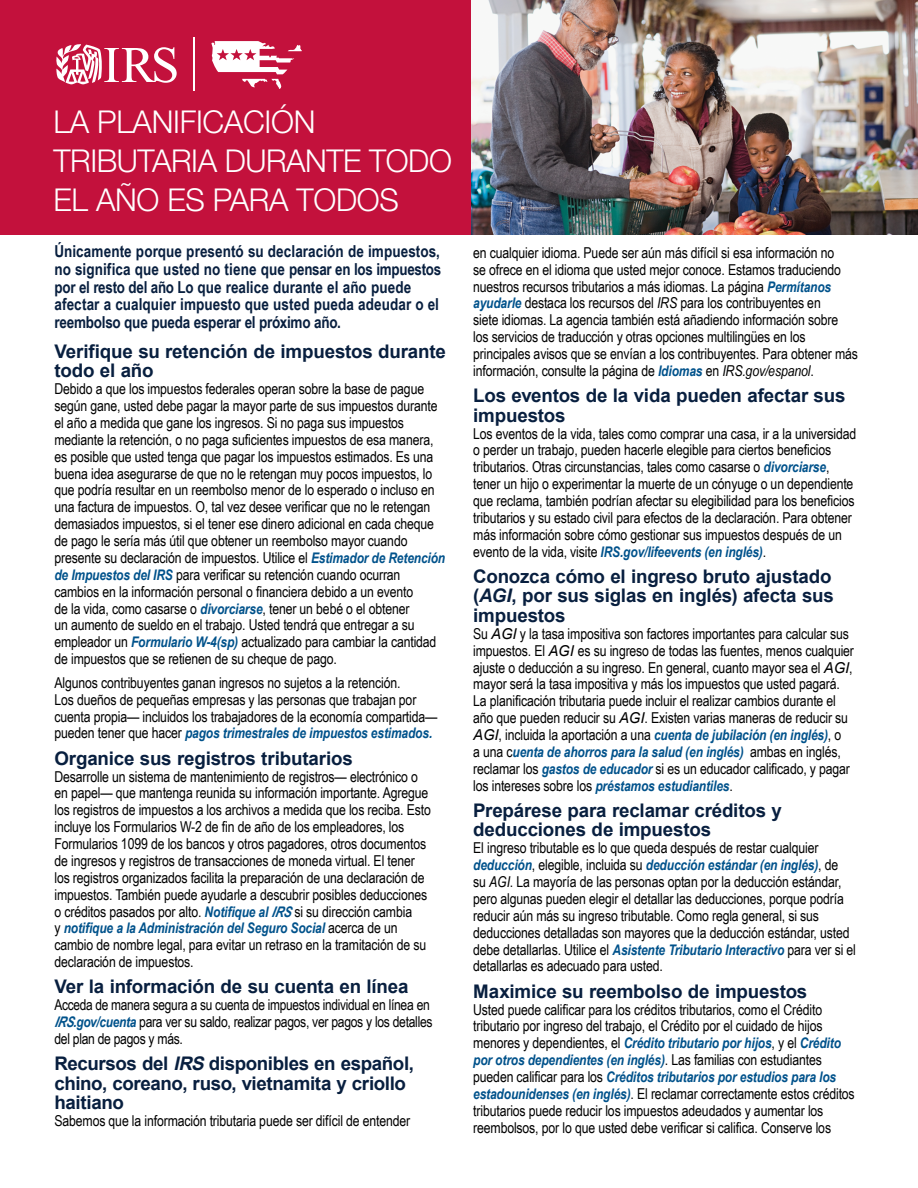
<style>
.page{position:relative;width:918px;height:1188px;background:#fff}
.page>*{position:absolute;margin:0;border:0;box-sizing:border-box;transform-origin:0 0}
.t1{font:300 31.5px/39px "Helvetica Neue LT Std";letter-spacing:-.01em;color:#fff}
.t2{font:700 18.75px/19.5px "Arial";letter-spacing:-.01em;color:#081f3f}
.t3{font:700 16.5px/17.5px "Arial Narrow";letter-spacing:.005em;color:#081f3f}
.t4{font:15px/16.8px "Arial Narrow";letter-spacing:-.01em;color:#000}
.t5{font:italic 700 14.7px/16.8px "Arial Narrow";letter-spacing:-.01em;color:#00528b}
.s1{font-weight:700;font-style:italic;font-size:14.7px;color:#00528b}
.s2{font-weight:400;font-style:normal;font-size:15px;color:#000}
.s3{font-style:italic}
.s4{font-family:"Arial";font-style:italic}
.s5{font-family:"Arial";font-weight:400;font-size:15px;color:#000}
</style>
<div class="page">
<div style="left:0;top:0;width:918px;height:235px;background:#c3113c"></div>
<img style="left:472px;top:0;width:446px;height:235px">
<svg style="left:56px;top:44px;width:121px;height:40px"></svg>
<hr style="left:194px;top:38px;width:1px;height:53px;background:#fff">
<svg style="left:211px;top:41px;width:91px;height:48px"></svg>
<h1 class="t1" style="left:54px;top:101px;width:400px">LA PLANIFICACIÓN<br>TRIBUTARIA DURANTE TODO<br>EL AÑO ES PARA TODOS</h1>
<h2 class="t3" style="left:54px;top:242px;width:388px">Únicamente porque presentó su declaración de impuestos, no significa que usted no tiene que pensar en los impuestos por el resto del año Lo que realice durante el año puede afectar a cualquier impuesto que usted pueda adeudar o el reembolso que pueda esperar el próximo año.</h2>
<h3 class="t2" style="left:54px;top:342px;width:393px">Verifique su retención de impuestos durante todo el año</h3>
<p class="t4" style="left:54px;top:380px;width:392px">Debido a que los impuestos federales operan sobre la base de pague según gane, usted debe pagar la mayor parte de sus impuestos durante el año a medida que gane los ingresos. Si no paga sus impuestos mediante la retención, o no paga suficientes impuestos de esa manera, es posible que usted tenga que pagar los impuestos estimados. Es una buena idea asegurarse de que no le retengan muy pocos impuestos, lo que podría resultar en un reembolso menor de lo esperado o incluso en una factura de impuestos. O, tal vez desee verificar que no le retengan demasiados impuestos, si el tener ese dinero adicional en cada cheque de pago le sería más útil que obtener un reembolso mayor cuando presente su declaración de impuestos. Utilice el <span class="s1">Estimador de Retención de Impuestos del IRS</span> para verificar su retención cuando ocurran cambios en la información personal o financiera debido a un evento<br>de la vida, como casarse o <span class="s1">divorciarse</span>, tener un bebé o el obtener<br>un aumento de sueldo en el trabajo. Usted tendrá que entregar a su empleador un <span class="s1">Formulario W-4(sp)</span> actualizado para cambiar la cantidad de impuestos que se retienen de su cheque de pago.</p>
<p class="t4" style="left:54px;top:674px;width:385px">Algunos contribuyentes ganan ingresos no sujetos a la retención.<br>Los dueños de pequeñas empresas y las personas que trabajan por cuenta propia— incluidos los trabajadores de la economía compartida—</p>
<p class="t5" style="left:54px;top:724px;width:379px"><span class="s2">pueden tener que hacer</span> pagos trimestrales de impuestos estimados.</p>
<h3 class="t2" style="left:54px;top:749px;width:300px">Organice sus registros tributarios</h3>
<p class="t4" style="left:54px;top:767px;width:378px">Desarrolle un sistema de mantenimiento de registros— electrónico o en papel— que mantenga reunida su información importante. Agregue los registros de impuestos a los archivos a medida que los reciba. Esto incluye los Formularios W-2 de fin de año de los empleadores, los Formularios 1099 de los bancos y otros pagadores, otros documentos de ingresos y registros de transacciones de moneda virtual. El tener los registros organizados facilita la preparación de una declaración de impuestos. También puede ayudarle a descubrir posibles deducciones o créditos pasados por alto. <span class="s1">Notifique al IRS</span>si su dirección cambia</p>
<p class="t5" style="left:54px;top:919px;width:345px"><span class="s2">y</span> notifique a la Administración del Seguro Social <span class="s2">acerca de un</span></p>
<p class="t4" style="left:54px;top:936px;width:373px">cambio de nombre legal, para evitar un retraso en la tramitación de su declaración de impuestos.</p>
<h3 class="t2" style="left:54px;top:978px;width:356px">Ver la información de su cuenta en línea</h3>
<p class="t4" style="left:54px;top:996px;width:380px">Acceda de manera segura a su cuenta de impuestos individual en línea en<br><span class="s1">IRS.gov/cuenta</span> para ver su saldo, realizar pagos, ver pagos y los detalles del plan de pagos y más.</p>
<h3 class="t2" style="left:54px;top:1055px;width:361px">Recursos del <span class="s3">IRS</span> disponibles en español, chino, coreano, ruso, vietnamita y criollo haitiano</h3>
<p class="t4" style="left:54px;top:1112px;width:357px">Sabemos que la información tributaria puede ser difícil de entender</p>
<p class="t4" style="left:473px;top:243px;width:386px">en cualquier idioma. Puede ser aún más difícil si esa información no<br>se ofrece en el idioma que usted mejor conoce. Estamos traduciendo nuestros recursos tributarios a más idiomas. La página <span class="s1">Permítanos ayudarle</span> destaca los recursos del <span class="s3">IRS</span> para los contribuyentes en<br>siete idiomas. La agencia también está añadiendo información sobre<br>los servicios de traducción y otras opciones multilingües en los principales avisos que se envían a los contribuyentes. Para obtener más información, consulte la página de <span class="s1">Idiomas</span> en <span class="s3">IRS.gov/espanol</span>.</p>
<h3 class="t2" style="left:473px;top:386px;width:374px">Los eventos de la vida pueden afectar sus impuestos</h3>
<p class="t4" style="left:473px;top:424px;width:385px">Los eventos de la vida, tales como comprar una casa, ir a la universidad o perder un trabajo, pueden hacerle elegible para ciertos beneficios tributarios. Otras circunstancias, tales como casarse o <span class="s1">divorciarse</span>, tener un hijo o experimentar la muerte de un cónyuge o un dependiente que reclama, también podrían afectar su elegibilidad para los beneficios tributarios y su estado civil para efectos de la declaración. Para obtener más información sobre cómo gestionar sus impuestos después de un</p>
<p class="t5" style="left:473px;top:542px;width:294px"><span class="s2">evento de la vida, visite</span> IRS.gov/lifeevents (en inglés)<span class="s2">.</span></p>
<h3 class="t2" style="left:473px;top:567px;width:362px">Conozca cómo el ingreso bruto ajustado (<span class="s3">AGI</span>, por sus siglas en inglés) afecta sus impuestos</h3>
<p class="t4" style="left:473px;top:625px;width:382px">Su <span class="s4">AGI</span> y la tasa impositiva son factores importantes para calcular sus impuestos. El <span class="s4">AGI</span> es su ingreso de todas las fuentes, menos cualquier ajuste o deducción a su ingreso. En general, cuanto mayor sea el <span class="s4">AGI</span>, mayor será la tasa impositiva y más los impuestos que usted pagará.<br>La planificación tributaria puede incluir el realizar cambios durante el año que pueden reducir su <span class="s4">AGI</span>. Existen varias maneras de reducir su</p>
<p class="t5" style="left:473px;top:726px;width:370px"><span class="s5">AGI</span><span class="s2">, incluida la aportación a una</span> cuenta de jubilación (en inglés)<span class="s2">, o a una c</span>uenta de ahorros para la salud (en inglés) <span class="s2">ambas en inglés,</span></p>
<p class="t4" style="left:473px;top:760px;width:378px">reclamar los <span class="s1">gastos de educador</span> si es un educador calificado, y pagar</p>
<p class="t5" style="left:473px;top:776px;width:261px"><span class="s2">los intereses sobre los</span> préstamos estudiantiles<span class="s2">.</span></p>
<h3 class="t2" style="left:473px;top:801px;width:310px">Prepárese para reclamar créditos y deducciones de impuestos</h3>
<p class="t4" style="left:473px;top:839px;width:347px">El ingreso tributable es lo que queda después de restar cualquier</p>
<p class="t5" style="left:473px;top:856px;width:367px">deducción<span class="s2">, elegible, incluida su</span> deducción estándar (en inglés)<span class="s2">, de</span></p>
<p class="t4" style="left:473px;top:873px;width:384px">su <span class="s3">AGI</span>. La mayoría de las personas optan por la deducción estándar, pero algunas pueden elegir el detallar las deducciones, porque podría reducir aún más su ingreso tributable. Como regla general, si sus deducciones detalladas son mayores que la deducción estándar, usted debe detallarlas. Utilice el <span class="s1">Asistente Tributario Interactivo</span> para ver si el detallarlas es adecuado para usted.</p>
<h3 class="t2" style="left:473px;top:982px;width:336px">Maximice su reembolso de impuestos</h3>
<p class="t4" style="left:473px;top:1000px;width:351px">Usted puede calificar para los créditos tributarios, como el Crédito tributario por ingreso del trabajo, el Crédito por el cuidado de hijos</p>
<p class="t5" style="left:473px;top:1034px;width:369px"><span class="s2">menores y dependientes, el</span> Crédito tributario por hijos<span class="s2">, y el</span> Crédito por otros dependientes (en inglés)<span class="s2">. Las familias con estudiantes pueden calificar para los</span> Créditos tributarios por estudios para los</p>
<p class="t4" style="left:473px;top:1085px;width:383px"><span class="s1">estadounidenses (en inglés)</span>. El reclamar correctamente estos créditos tributarios puede reducir los impuestos adeudados y aumentar los reembolsos, por lo que usted debe verificar si califica. Conserve los</p>
</div>
